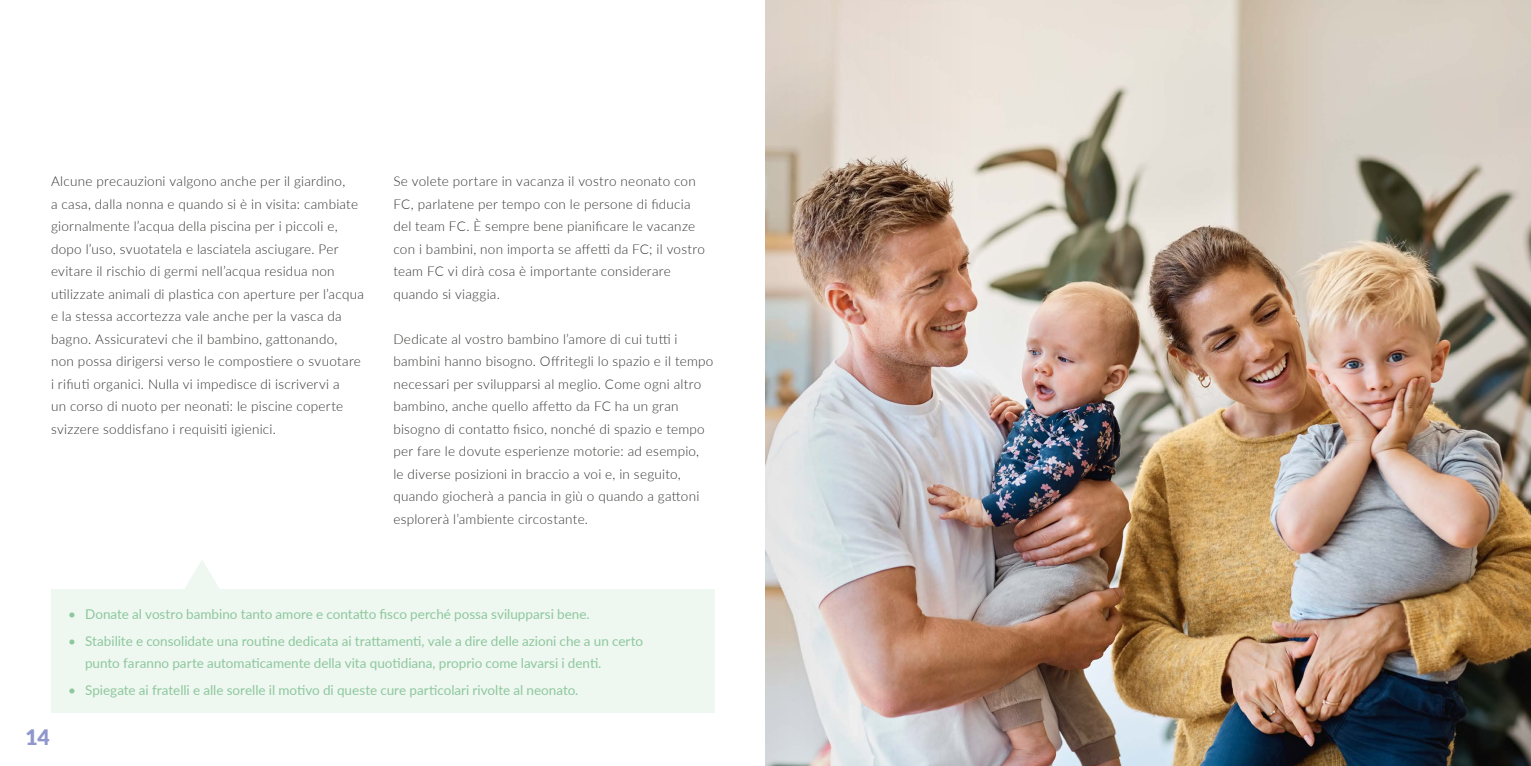
<style>
.page{position:relative;width:1531px;height:766px;background:#fff}
.page>*{position:absolute;margin:0;border:0;box-sizing:border-box;transform-origin:0 0}
.t1{font:900 21.3px "Lato";color:#8f97cc}
.t2{font:300 13.5px/22.5px "Lato";letter-spacing:.02em;color:#333332}
.t3{font:13.5px/22.5px "Lato";color:#8dc89d}
</style>
<div class="page">
<div style="left:51px;top:589px;width:663px;height:123px;background:#eff7f1"></div>
<svg style="left:185px;top:560px;width:34px;height:29px"></svg>
<img style="left:1020px;top:0;width:511px;height:765px">
<img style="left:765px;top:0;width:255px;height:765px">
<p class="t2" style="left:51px;top:169px;width:314px">Alcune precauzioni valgono anche per il giardino,<br>a casa, dalla nonna e quando si è in visita: cambiate giornalmente l’acqua della piscina per i piccoli e, dopo l’uso, svuotatela e lasciatela asciugare. Per evitare il rischio di germi nell’acqua residua non utilizzate animali di plastica con aperture per l’acqua e la stessa accortezza vale anche per la vasca da bagno. Assicuratevi che il bambino, gattonando,<br>non possa dirigersi verso le compostiere o svuotare i rifiuti organici. Nulla vi impedisce di iscrivervi a<br>un corso di nuoto per neonati: le piscine coperte svizzere soddisfano i requisiti igienici.</p>
<p class="t2" style="left:393px;top:169px;width:313px">Se volete portare in vacanza il vostro neonato con FC, parlatene per tempo con le persone di fiducia del team FC. È sempre bene pianificare le vacanze con i bambini, non importa se affetti da FC; il vostro team FC vi dirà cosa è importante considerare quando si viaggia.</p>
<p class="t2" style="left:393px;top:327px;width:322px">Dedicate al vostro bambino l’amore di cui tutti i bambini hanno bisogno. Offritegli lo spazio e il tempo necessari per svilupparsi al meglio. Come ogni altro bambino, anche quello affetto da FC ha un gran bisogno di contatto fisico, nonché di spazio e tempo per fare le dovute esperienze motorie: ad esempio,<br>le diverse posizioni in braccio a voi e, in seguito, quando giocherà a pancia in giù o quando a gattoni esplorerà l’ambiente circostante.</p>
<h1 class="t1" style="left:26px;top:720px;width:26px">14</h1>
<p class="t3" style="left:68px;top:601px;width:523px">• Donate al vostro bambino tanto amore e contatto fisco perché possa svilupparsi bene.</p>
<p class="t3" style="left:85px;top:628px;width:560px;text-indent:-17px">• Stabilite e consolidate una routine dedicata ai trattamenti, vale a dire delle azioni che a un certo punto faranno parte automaticamente della vita quotidiana, proprio come lavarsi i denti.</p>
<p class="t3" style="left:68px;top:678px;width:512px">• Spiegate ai fratelli e alle sorelle il motivo di queste cure particolari rivolte al neonato.</p>
</div>
